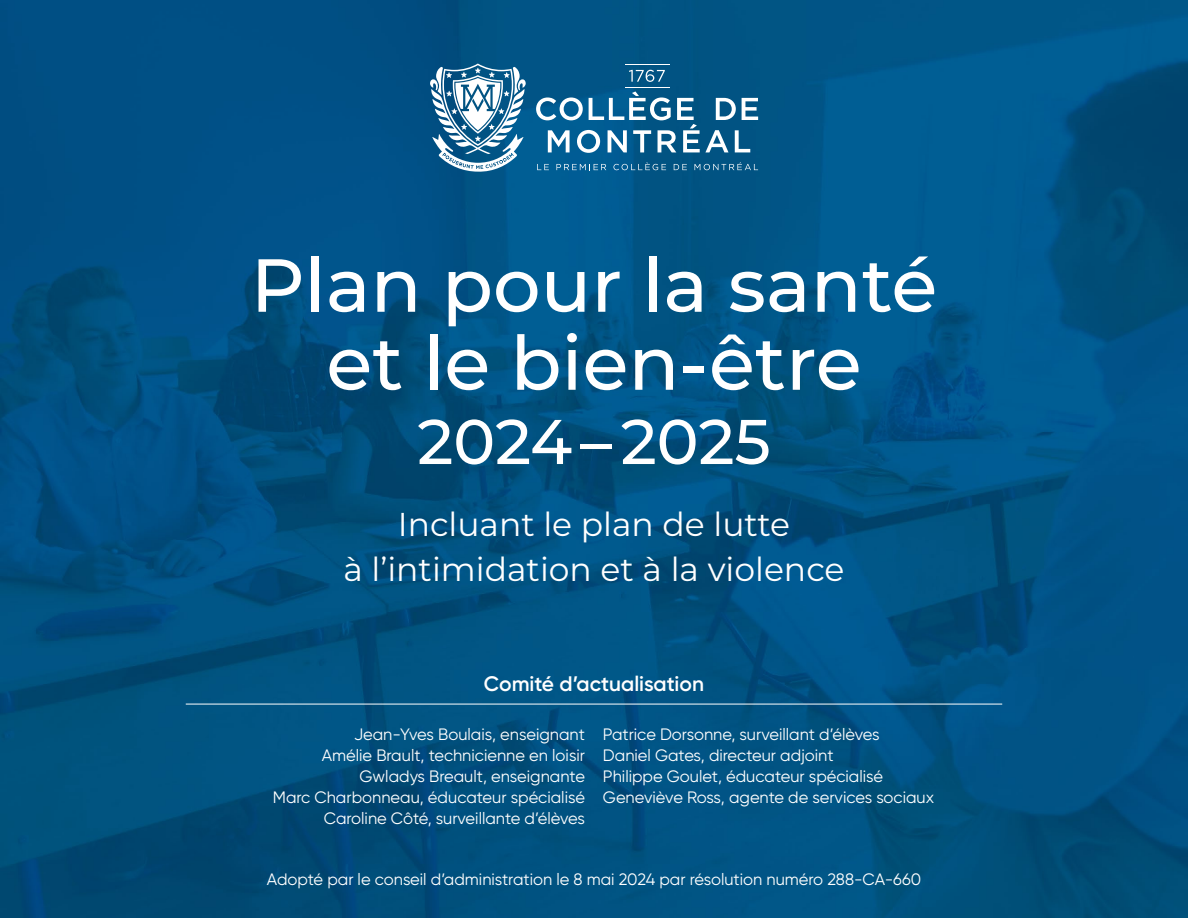
<style>
.page{position:relative;width:1188px;height:918px;background:#fff}
.page>*{position:absolute;margin:0;border:0;box-sizing:border-box;transform-origin:0 0}
.t1{font:500 75px/78px "Montserrat";color:#fff;text-align:center}
.t2{font:500 63px "Montserrat";letter-spacing:-.005em;color:#fff}
.t3{font:33px/45px "Montserrat";color:#fff;text-align:center}
.t4{font:600 21px "Gilroy";color:#fff}
.t5{font:16.5px/21px "Gilroy";color:#fff;text-align:right}
</style>
<div class="page">
<img style="left:0;top:0;width:1188px;height:918px">
<hr style="left:186px;top:704px;width:816px;height:1px;background:#fff">
<svg style="left:430px;top:64px;width:96px;height:108px"></svg>
<svg style="left:537px;top:164px;width:12px;height:6px"></svg>
<svg style="left:556px;top:164px;width:50px;height:6px"></svg>
<svg style="left:613px;top:162px;width:53px;height:8px"></svg>
<svg style="left:674px;top:164px;width:13px;height:6px"></svg>
<svg style="left:695px;top:162px;width:63px;height:8px"></svg>
<hr style="left:625px;top:87px;width:45px;height:1px;background:#fff">
<hr style="left:625px;top:64px;width:45px;height:1px;background:#fff">
<svg style="left:629px;top:70px;width:36px;height:12px"></svg>
<svg style="left:536px;top:91px;width:222px;height:62px"></svg>
<h1 class="t1" style="left:251px;top:243px;width:688px">Plan pour la santé et le bien-être</h1>
<h2 class="t2" style="left:417px;top:398px;width:355px">2024–2025</h2>
<h3 class="t3" style="left:343px;top:501px;width:503px">Incluant le plan de lutte<br>à l’intimidation et à la violence</h3>
<p class="t4" style="left:484px;top:671px;width:222px">Comité d’actualisation</p>
<p class="t5" style="left:273px;top:723px;width:314px">Jean-Yves Boulais, enseignant<br>Amélie Brault, technicienne en loisir Gwladys Breault, enseignante<br>Marc Charbonneau, éducateur spécialisé Caroline Côté, surveillante d’élèves</p>
<p class="t5" style="left:603px;top:723px;width:333px;text-align:left">Patrice Dorsonne, surveillant d’élèves<br>Daniel Gates, directeur adjoint<br>Philippe Goulet, éducateur spécialisé Geneviève Ross, agente de services sociaux</p>
<p class="t5" style="left:267px;top:868px;width:656px">Adopté par le conseil d’administration le 8 mai 2024 par résolution numéro 288-CA-660</p>
</div>
